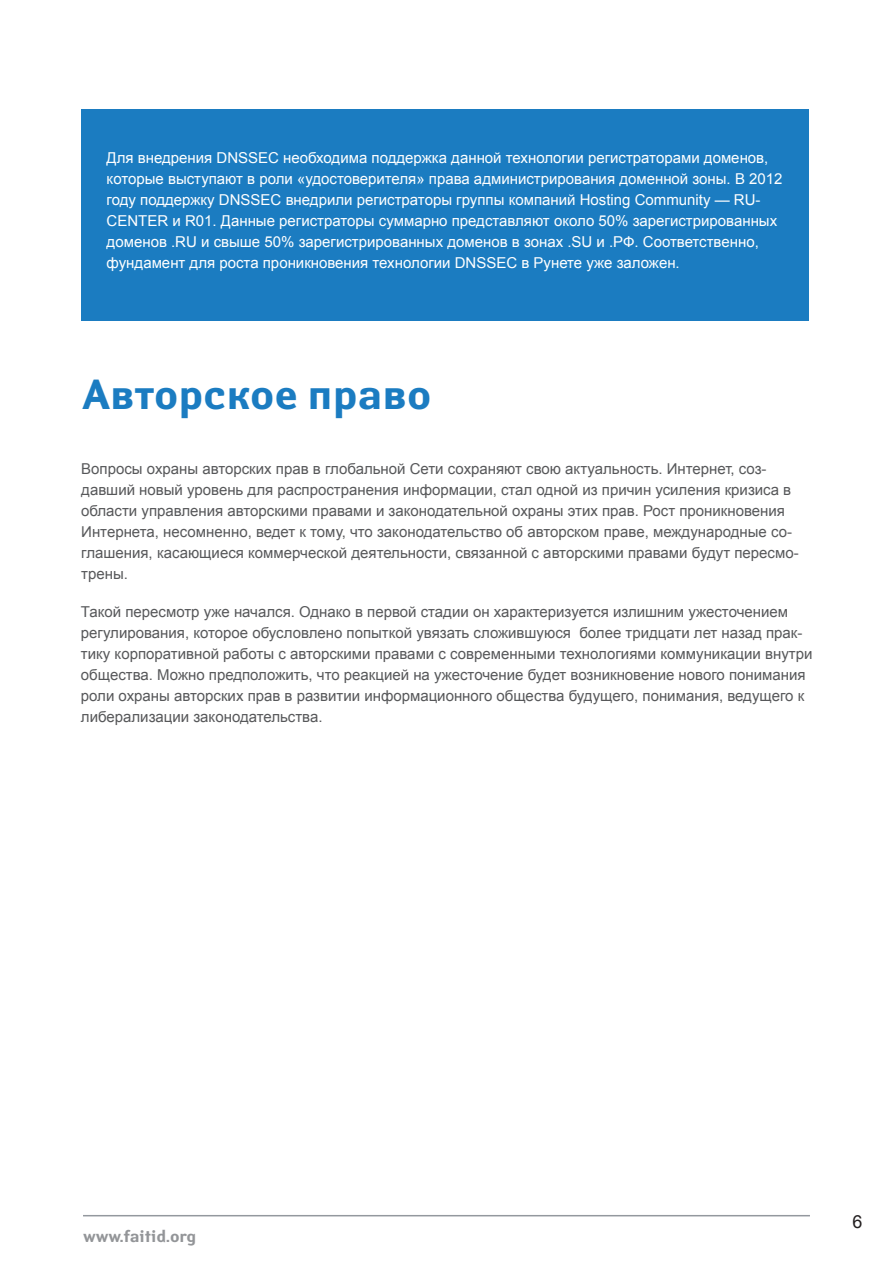
<style>
.page{position:relative;width:893px;height:1263px;background:#fff}
.page>*{position:absolute;margin:0;border:0;box-sizing:border-box;transform-origin:0 0}
.t1{font:700 42px "Yanus C";color:#1b7cc1}
.t2{font:18px "Arial";color:#231f20}
.t3{font:700 16.5px "Yanus C";color:#939598}
.t4{font:15px/21px "Arial";color:#57585a}
.t5{font:15px/21px "Arial";color:#fff}
</style>
<div class="page">
<hr style="left:83px;top:1215px;width:727px;height:1px;background:#93989e">
<div style="left:81px;top:109px;width:728px;height:211px;background:#1b7cc1"></div>
<p class="t5" style="left:107px;top:147px;width:677px">Для внедрения DNSSEC необходима поддержка данной технологии регистраторами доменов, которые выступают в роли «удостоверителя» права администрирования доменной зоны. В 2012 году поддержку DNSSEC внедрили регистраторы группы компаний Hosting Community — RU-CENTER и R01. Данные регистраторы суммарно представляют около 50% зарегистрированных доменов .RU и свыше 50% зарегистрированных доменов в зонах .SU и .РФ. Соответственно, фундамент для роста проникновения технологии DNSSEC в Рунете уже заложен.</p>
<h1 class="t1" style="left:82px;top:371px;width:350px">Авторское право</h1>
<p class="t4" style="left:81px;top:458px;width:719px">Вопросы охраны авторских прав в глобальной Сети сохраняют свою актуальность. Интернет, соз&shy;давший новый уровень для распространения информации, стал одной из причин усиления кризиса в области управления авторскими правами и законодательной охраны этих прав. Рост проникновения Интернета, несомненно, ведет к тому, что законодательство об авторском праве, международные со&shy;глашения, касающиеся коммерческой деятельности, связанной с авторскими правами будут пересмо&shy;трены.</p>
<p class="t4" style="left:81px;top:601px;width:733px">Такой пересмотр уже начался. Однако в первой стадии он характеризуется излишним ужесточением регулирования, которое обусловлено попыткой увязать сложившуюся более тридцати лет назад прак&shy;тику корпоративной работы с авторскими правами с современными технологиями коммуникации внутри общества. Можно предположить, что реакцией на ужесточение будет возникновение нового понимания роли охраны авторских прав в развитии информационного общества будущего, понимания, ведущего к либерализации законодательства.</p>
<p class="t3" style="left:83px;top:1227px;width:115px">www.faitid.org</p>
<p class="t2" style="left:853px;top:1210px;width:12px">6</p>
</div>
